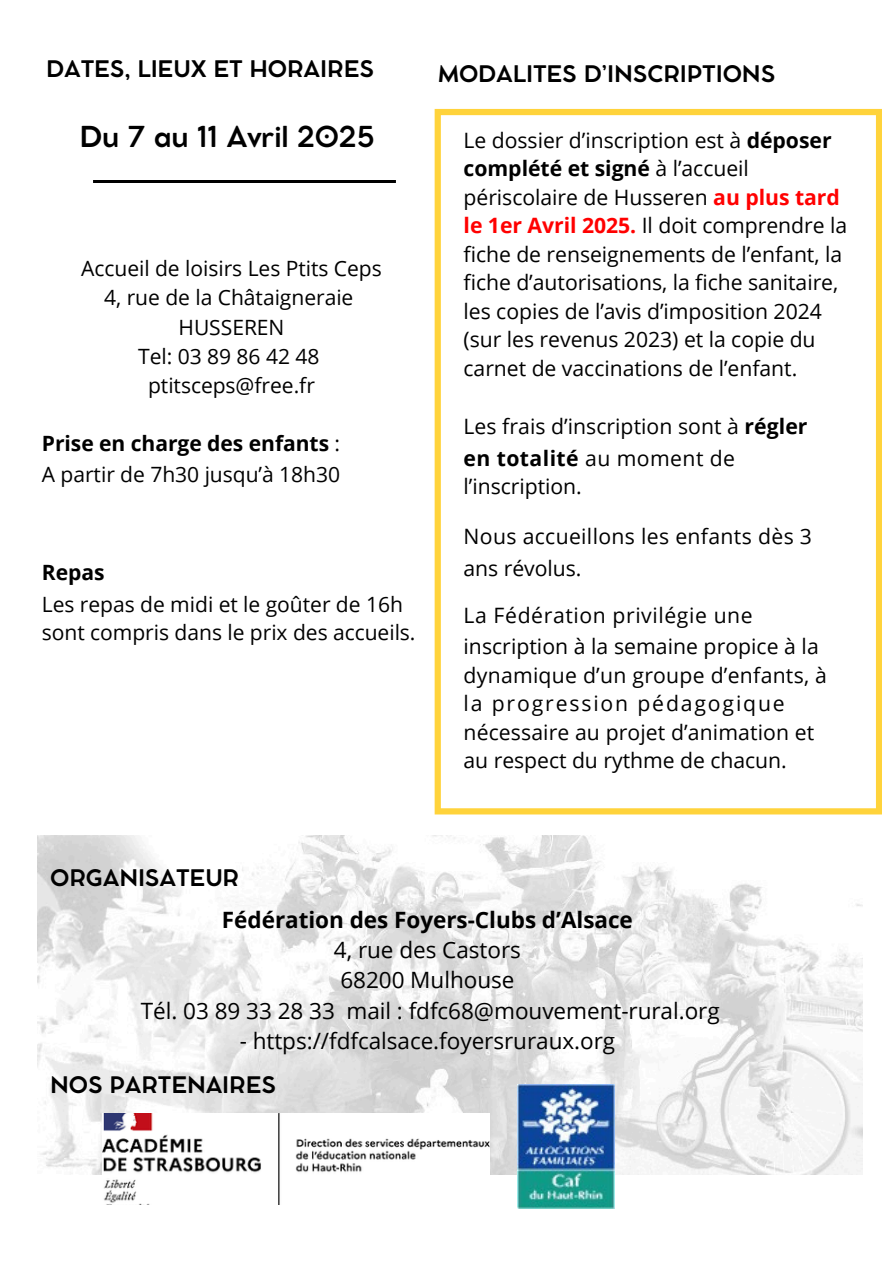
<style>
.page{position:relative;width:894px;height:1264px;background:#fff}
.page>*{position:absolute;margin:0;border:0;box-sizing:border-box;transform-origin:0 0}
.t1{font:700 28.5px "Cocomat Pro";letter-spacing:-.005em;color:#000}
.t2{font:22.5px "Open Sans";color:#000}
.t3{font:700 22.5px "Cocomat Pro";letter-spacing:-.01em;color:#000}
.t4{font:700 22.5px "Open Sans";color:#000}
.t5{font:21.15px/28.5px "Open Sans";color:#000}
.t6{font:21.15px "Open Sans";letter-spacing:.03em;color:#000}
.t7{font:21.15px "Open Sans";letter-spacing:.09em;color:#000}
.t8{font:700 21.15px "Open Sans";letter-spacing:.02em;color:#000}
.t9{font:21px "Open Sans";color:#000}
.t10{font:700 21px "Open Sans";color:#000}
.s1{font-weight:400}
.s2{font-weight:700}
.s3{font-weight:700;color:#f00}
</style>
<div class="page">
<img style="left:94px;top:181px;width:301px;height:2px">
<img style="left:37px;top:835px;width:825px;height:338px">
<img style="left:517px;top:1084px;width:97px;height:124px">
<img style="left:102px;top:1113px;width:387px;height:91px">
<svg style="left:434px;top:109px;width:447px;height:705px"></svg>
<h1 class="t3" style="left:46px;top:61px;width:329px">DATES, LIEUX ET HORAIRES</h1>
<p class="t3" style="left:438px;top:65px;width:338px">MODALITES D’INSCRIPTIONS</p>
<p class="t1" style="left:79px;top:126px;width:297px">Du 7 au 11 Avril 2025</p>
<p class="t9" style="left:81px;top:254px;width:302px">Accueil de loisirs Les Ptits Ceps</p>
<p class="t9" style="left:104px;top:283px;width:251px">4, rue de la Châtaigneraie</p>
<p class="t9" style="left:178px;top:312px;width:107px">HUSSEREN</p>
<p class="t9" style="left:138px;top:341px;width:183px">Tel: 03 89 86 42 48</p>
<p class="t9" style="left:148px;top:371px;width:168px">ptitsceps@free.fr</p>
<p class="t10" style="left:42px;top:428px;width:300px">Prise en charge des enfants <span class="s1">:</span></p>
<p class="t9" style="left:42px;top:460px;width:300px">A partir de 7h30 jusqu’à 18h30</p>
<p class="t10" style="left:42px;top:557px;width:64px">Repas</p>
<p class="t9" style="left:42px;top:589px;width:362px">Les repas de midi et le goûter de 16h</p>
<p class="t9" style="left:42px;top:617px;width:375px">sont compris dans le prix des accueils.</p>
<h2 class="t3" style="left:50px;top:869px;width:190px">ORGANISATEUR</h2>
<p class="t5" style="left:463px;top:125px;width:385px">Le dossier d’inscription est à <span class="s2">déposer complété et signé</span> à l’accueil périscolaire de Husseren <span class="s3">au plus tard le 1er Avril 2025.</span> Il doit comprendre la fiche de renseignements de l’enfant, la fiche d’autorisations, la fiche sanitaire, les copies de l’avis d’imposition 2024 (sur les revenus 2023) et la copie du carnet de vaccinations de l’enfant.</p>
<p class="t5" style="left:463px;top:411px;width:345px">Les frais d’inscription sont à <span class="s2">régler</span></p>
<p class="t8" style="left:463px;top:443px;width:273px">en totalité <span class="s1">au moment de</span></p>
<p class="t5" style="left:463px;top:472px;width:120px">l’inscription.</p>
<p class="t5" style="left:463px;top:521px;width:350px">Nous accueillons les enfants dès 3</p>
<p class="t5" style="left:463px;top:553px;width:119px">ans révolus.</p>
<p class="t6" style="left:463px;top:600px;width:290px">La Fédération privilégie une</p>
<p class="t5" style="left:463px;top:632px;width:356px">inscription à la semaine propice à la</p>
<p class="t5" style="left:463px;top:660px;width:365px">dynamique d’un groupe d’enfants, à</p>
<p class="t7" style="left:463px;top:689px;width:322px">la progression pédagogique</p>
<p class="t5" style="left:463px;top:717px;width:352px">nécessaire au projet d’animation et</p>
<p class="t5" style="left:463px;top:746px;width:324px">au respect du rythme de chacun.</p>
<p class="t4" style="left:222px;top:903px;width:412px">Fédération des Foyers-Clubs d’Alsace</p>
<p class="t2" style="left:334px;top:934px;width:188px">4, rue des Castors</p>
<h2 class="t2" style="left:340px;top:964px;width:175px">68200 Mulhouse</h2>
<p class="t2" style="left:141px;top:994px;width:580px">Tél. 03 89 33 28 33 mail : fdfc68@mouvement-rural.org</p>
<p class="t2" style="left:239px;top:1025px;width:377px">- https://fdfcalsace.foyersruraux.org</p>
<h2 class="t3" style="left:50px;top:1076px;width:227px">NOS PARTENAIRES</h2>
</div>
